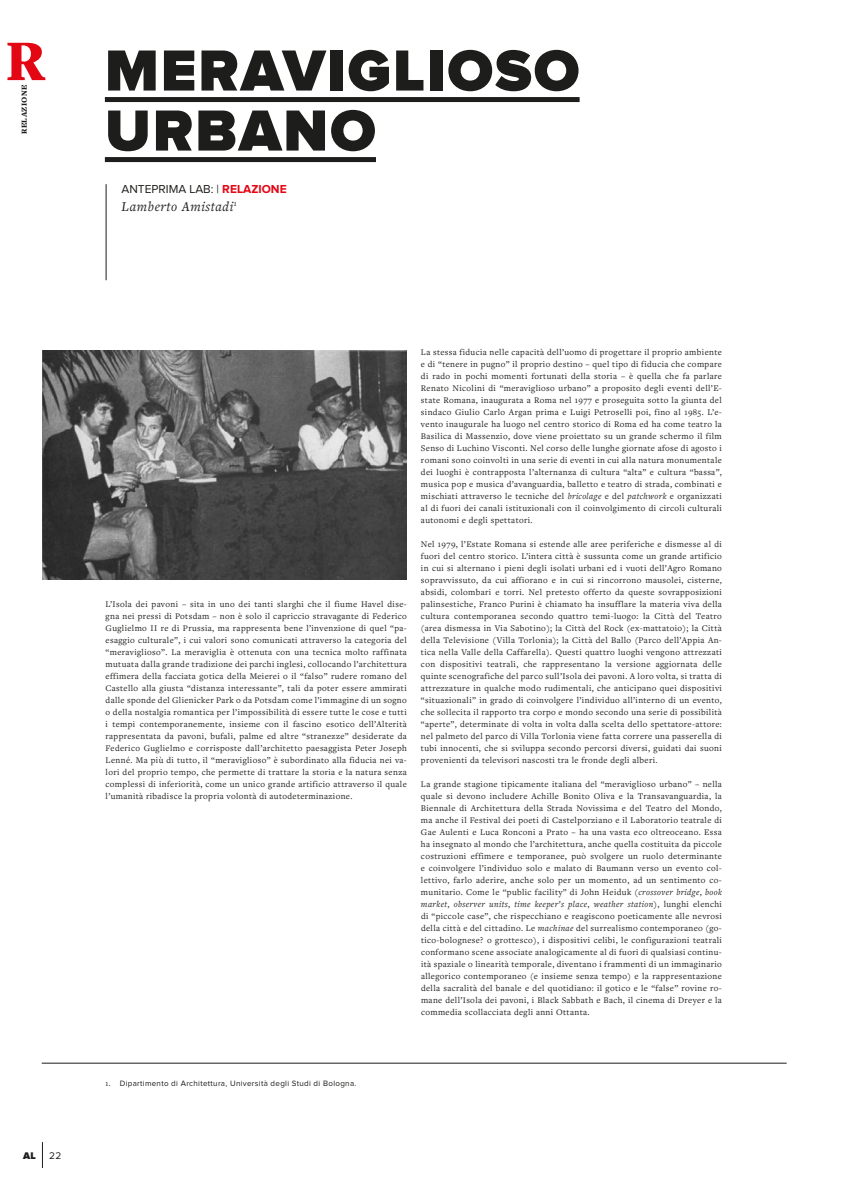
<style>
.page{position:relative;width:842px;height:1191px;background:#fff}
.page>*{position:absolute;margin:0;border:0;box-sizing:border-box;transform-origin:0 0}
.t1{font:900 60px/60px "Proxima Nova";letter-spacing:.03em;color:#1d1d1b}
.t2{font:italic 14px "Freight Text Pro";letter-spacing:.04em;color:#1d1d1b}
.t3{font:12px "Proxima Nova";color:#1d1d1b}
.t4{font:900 10px "Proxima Nova";color:#1d1d1b}
.t5{font:10px "Proxima Nova";color:#1d1d1b}
.t6{font:9px/12px "Freight Text Pro";letter-spacing:.04em;color:#1d1d1b;text-align:justify}
.t7{font:8px "Proxima Nova";letter-spacing:.04em;color:#1d1d1b}
.t8{font:900 8px "Freight Text Pro";letter-spacing:.05em;color:#1d1d1b}
.s1{font-weight:700;color:#e30613}
.s2{font-style:italic}
.s3{font-family:"Freight Text Pro";font-size:8.2px}
</style>
<div class="page">
<svg style="left:42px;top:1142px;width:1px;height:26px"></svg>
<div style="left:105px;top:97px;width:475px;height:5px;background:#1d1d1b"></div>
<div style="left:105px;top:157px;width:271px;height:5px;background:#1d1d1b"></div>
<hr style="left:106px;top:184px;width:1px;height:96px;background:#1d1d1b">
<svg style="left:7px;top:43px;width:38px;height:37px"></svg>
<img style="left:42px;top:350px;width:365px;height:229px">
<hr style="left:42px;top:1063px;width:745px;height:1px;background:#1d1d1b">
<p class="t8" style="left:19px;top:134px;width:51px;rotate:-90deg">RELAZIONE</p>
<h1 class="t1" style="left:105px;top:43px;width:476px">MERAVIGLIOSO<br>URBANO</h1>
<h3 class="t3" style="left:121px;top:183px;width:167px">ANTEPRIMA LAB: | <span class="s1">RELAZIONE</span></h3>
<h2 class="t2" style="left:121px;top:197px;width:117px">Lamberto Amistadi<sup>1</sup></h2>
<p class="t4" style="left:23px;top:1151px;width:14px">AL</p>
<p class="t5" style="left:49px;top:1151px;width:14px">22</p>
<p class="t6" style="left:106px;top:597px;width:303px">L’Isola dei pavoni – sita in uno dei tanti slarghi che il fiume Havel dise&shy;gna nei pressi di Potsdam – non è solo il capriccio stravagante di Federico Guglielmo II re di Prussia, ma rappresenta bene l’invenzione di quel “pa&shy;esaggio culturale”, i cui valori sono comunicati attraverso la categoria del “meraviglioso”. La meraviglia è ottenuta con una tecnica molto raffinata mutuata dalla grande tradizione dei parchi inglesi, collocando l’architettura effimera della facciata gotica della Meierei o il “falso” rudere romano del Castello alla giusta “distanza interessante”, tali da poter essere ammirati dalle sponde del Glienicker Park o da Potsdam come l’immagine di un sogno o della nostalgia romantica per l’impossibilità di essere tutte le cose e tutti i tempi contemporanemente, insieme con il fascino esotico dell’Alterità rappresentata da pavoni, bufali, palme ed altre “stranezze” desiderate da Federico Guglielmo e corrisposte dall’architetto paesaggista Peter Joseph Lenné. Ma più di tutto, il “meraviglioso” è subordinato alla fiducia nei va&shy;lori del proprio tempo, che permette di trattare la storia e la natura senza complessi di inferiorità, come un unico grande artificio attraverso il quale l’umanità ribadisce la propria volontà di autodeterminazione.</p>
<p class="t6" style="left:421px;top:345px;width:302px">La stessa fiducia nelle capacità dell’uomo di progettare il proprio ambiente e di “tenere in pugno” il proprio destino – quel tipo di fiducia che compare di rado in pochi momenti fortunati della storia – è quella che fa parlare Renato Nicolini di “meraviglioso urbano” a proposito degli eventi dell’E&shy;state Romana, inaugurata a Roma nel 1977 e proseguita sotto la giunta del sindaco Giulio Carlo Argan prima e Luigi Petroselli poi, fino al 1985. L’e&shy;vento inaugurale ha luogo nel centro storico di Roma ed ha come teatro la Basilica di Massenzio, dove viene proiettato su un grande schermo il film Senso di Luchino Visconti. Nel corso delle lunghe giornate afose di agosto i romani sono coinvolti in una serie di eventi in cui alla natura monumentale dei luoghi è contrapposta l’alternanza di cultura “alta” e cultura “bassa”, musica pop e musica d’avanguardia, balletto e teatro di strada, combinati e mischiati attraverso le tecniche del <span class="s2">bricolage</span> e del <span class="s2">patchwork</span> e organizzati al di fuori dei canali istituzionali con il coinvolgimento di circoli culturali autonomi e degli spettatori.</p>
<p class="t6" style="left:421px;top:537px;width:302px">Nel 1979, l’Estate Romana si estende alle aree periferiche e dismesse al di fuori del centro storico. L’intera città è sussunta come un grande artificio in cui si alternano i pieni degli isolati urbani ed i vuoti dell’Agro Romano sopravvissuto, da cui affiorano e in cui si rincorrono mausolei, cisterne, absidi, colombari e torri. Nel pretesto offerto da queste sovrapposizioni palinsestiche, Franco Purini è chiamato ha insufflare la materia viva della cultura contemporanea secondo quattro temi-luogo: la Città del Teatro (area dismessa in Via Sabotino); la Città del Rock (ex-mattatoio); la Città della Televisione (Villa Torlonia); la Città del Ballo (Parco dell’Appia An&shy;tica nella Valle della Caffarella). Questi quattro luoghi vengono attrezzati con dispositivi teatrali, che rappresentano la versione aggiornata delle quinte scenografiche del parco sull’Isola dei pavoni. A loro volta, si tratta di attrezzature in qualche modo rudimentali, che anticipano quei dispositivi “situazionali” in grado di coinvolgere l’individuo all’interno di un evento, che sollecita il rapporto tra corpo e mondo secondo una serie di possibilità “aperte”, determinate di volta in volta dalla scelta dello spettatore-attore: nel palmeto del parco di Villa Torlonia viene fatta correre una passerella di tubi innocenti, che si sviluppa secondo percorsi diversi, guidati dai suoni provenienti da televisori nascosti tra le fronde degli alberi.</p>
<p class="t6" style="left:421px;top:777px;width:302px">La grande stagione tipicamente italiana del “meraviglioso urbano” – nella quale si devono includere Achille Bonito Oliva e la Transavanguardia, la Biennale di Architettura della Strada Novissima e del Teatro del Mondo, ma anche il Festival dei poeti di Castelporziano e il Laboratorio teatrale di Gae Aulenti e Luca Ronconi a Prato – ha una vasta eco oltreoceano. Essa ha insegnato al mondo che l’architettura, anche quella costituita da piccole costruzioni effimere e temporanee, può svolgere un ruolo determinante e coinvolgere l’individuo solo e malato di Baumann verso un evento col&shy;lettivo, farlo aderire, anche solo per un momento, ad un sentimento co&shy;munitario. Come le “public facility” di John Heiduk (<span class="s2">crossover bridge</span>, <span class="s2">book market</span>, <span class="s2">observer units</span>, <span class="s2">time keeper’s place</span>, <span class="s2">weather station</span>), lunghi elenchi di “piccole case”, che rispecchiano e reagiscono poeticamente alle nevrosi della città e del cittadino. Le <span class="s2">machinae</span> del surrealismo contemporaneo (go&shy;tico-bolognese? o grottesco), i dispositivi celibi, le configurazioni teatrali conformano scene associate analogicamente al di fuori di qualsiasi continu&shy;ità spaziale o linearità temporale, diventano i frammenti di un immaginario allegorico contemporaneo (e insieme senza tempo) e la rappresentazione della sacralità del banale e del quotidiano: il gotico e le “false” rovine ro&shy;mane dell’Isola dei pavoni, i Black Sabbath e Bach, il cinema di Dreyer e la commedia scollacciata degli anni Ottanta.</p>
<p class="t7" style="left:106px;top:1079px;width:252px"><span class="s3">1.</span> Dipartimento di Architettura, Università degli Studi di Bologna.</p>
</div>
